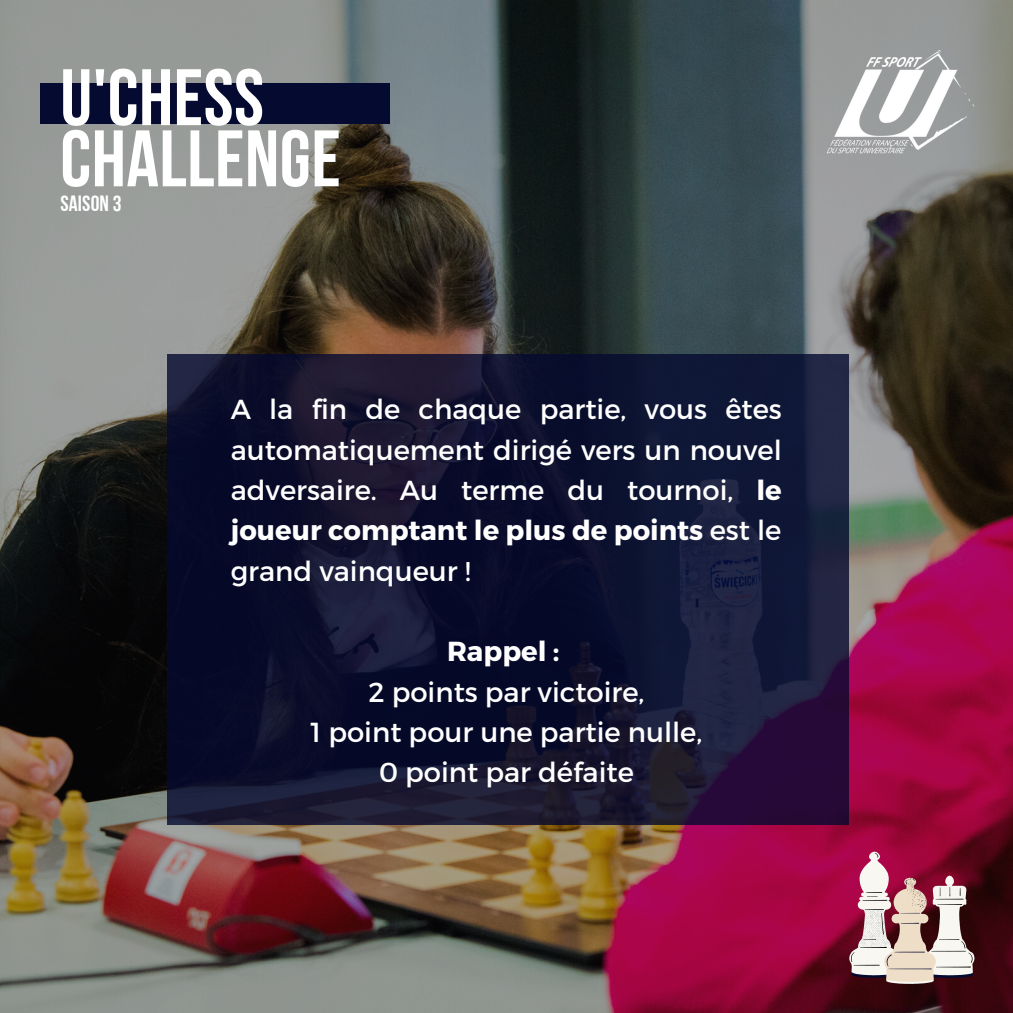
<style>
.page{position:relative;width:1013px;height:1013px;background:#fff}
.page>*{position:absolute;margin:0;border:0;box-sizing:border-box;transform-origin:0 0}
.t1{font:79.88px/61.1px "Bebas Neue Cyrillic";letter-spacing:.005em;color:#fff}
.t2{font:27.5px/40.2px "Montserrat";color:#fff;text-align:justify}
.t3{font:700 27.5px "Montserrat";color:#fff}
.t4{font:22px "Bebas Neue Cyrillic";letter-spacing:.005em;color:#fff}
.s1{font-weight:700}
</style>
<div class="page">
<img style="left:0;top:0;width:1012px;height:1012px">
<img style="left:817px;top:39px;width:167px;height:125px">
<div style="left:40px;top:83px;width:349px;height:40px;background:#050a30"></div>
<svg style="left:167px;top:354px;width:681px;height:471px;background:#121331"></svg>
<svg style="left:849px;top:851px;width:125px;height:132px"></svg>
<h1 class="t1" style="left:60px;top:75px;width:282px">U'CHESS<br>CHALLENGE</h1>
<p class="t4" style="left:60px;top:195px;width:63px">SAISON 3</p>
<p class="t2" style="left:231px;top:388px;width:552px">A la fin de chaque partie, vous êtes automatiquement dirigé vers un nouvel adversaire. Au terme du tournoi, <span class="s1">le joueur comptant le plus de points</span> est le grand vainqueur !</p>
<p class="t3" style="left:447px;top:633px;width:114px">Rappel :</p>
<p class="t2" style="left:311px;top:670px;width:393px;text-align:center">2 points par victoire,<br>1 point pour une partie nulle,<br>0 point par défaite</p>
</div>
